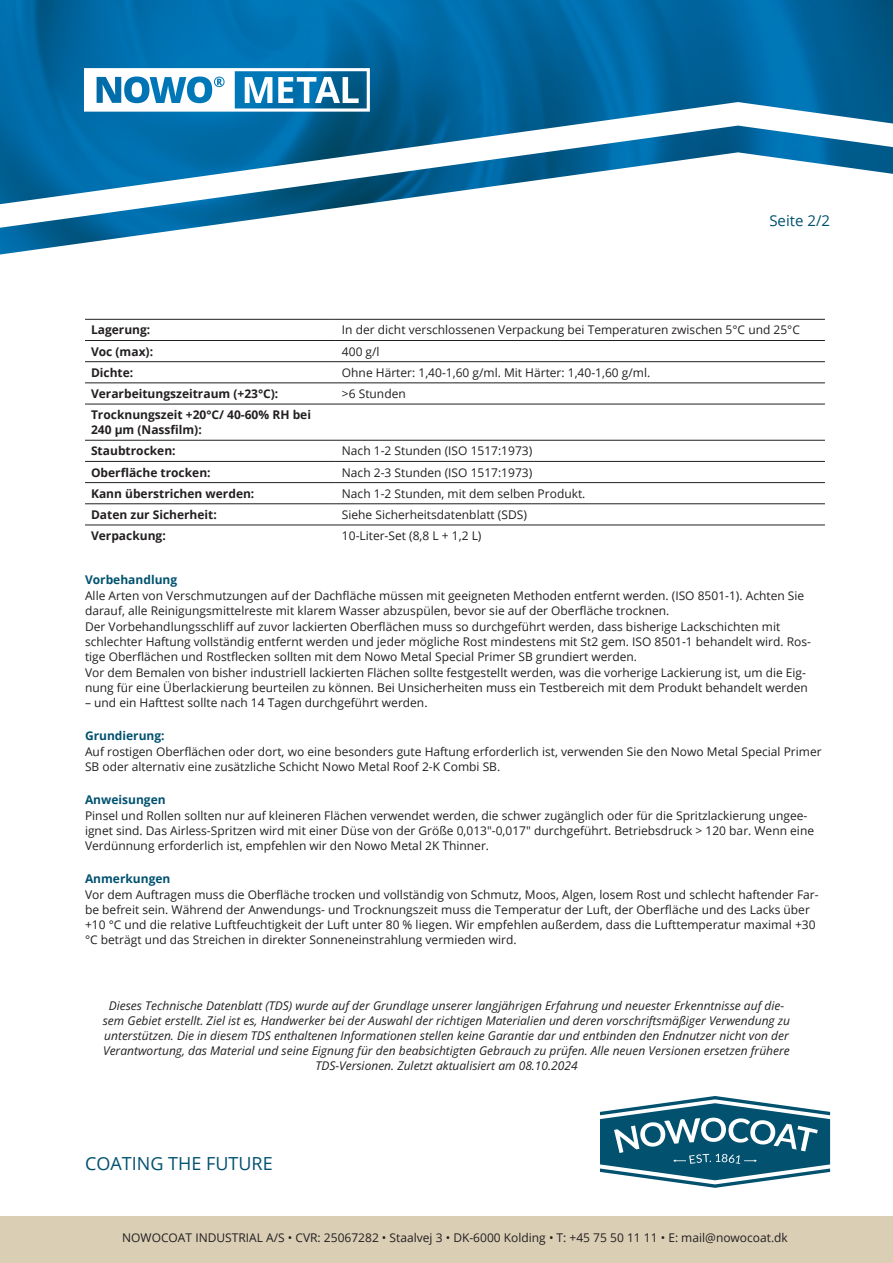
<style>
.page{position:relative;width:893px;height:1263px;background:#fff}
.page>*{position:absolute;margin:0;border:0;box-sizing:border-box;transform-origin:0 0}
.t1{font:18px "Open Sans";color:#01516f}
.TDS_brødtekst{font:15px "Open Sans";color:#01516f}
.TDS_brødtekst-2{font:12px/15px "Open Sans";color:#231f20}
.t2{font:italic 12px/15px "Open Sans";color:#231f20;text-align:center}
.TDS_brødtekst_BOLD{font:700 12px/15px "Open Sans";color:#231f20}
.TDS_mellemrubrik{font:700 12px "Open Sans";color:#01516f}
</style>
<div class="page">
<img style="left:0;top:0;width:893px;height:102px">
<svg style="left:0;top:102px;width:893px;height:50px"></svg>
<svg style="left:0;top:152px;width:893px;height:373px"></svg>
<svg style="left:84px;top:68px;width:286px;height:44px"></svg>
<svg style="left:600px;top:1096px;width:230px;height:92px"></svg>
<div style="left:0;top:1216px;width:893px;height:47px;background:#daceb5"></div>
<hr style="left:85px;top:319px;width:251px;height:1px;background:#231f20">
<hr style="left:336px;top:319px;width:489px;height:1px;background:#231f20">
<hr style="left:85px;top:340px;width:251px;height:1px;background:#231f20">
<hr style="left:336px;top:340px;width:489px;height:1px;background:#231f20">
<hr style="left:85px;top:361px;width:251px;height:1px;background:#231f20">
<hr style="left:336px;top:361px;width:489px;height:1px;background:#231f20">
<hr style="left:85px;top:382px;width:251px;height:1px;background:#231f20">
<hr style="left:336px;top:382px;width:489px;height:1px;background:#231f20">
<hr style="left:85px;top:404px;width:251px;height:1px;background:#231f20">
<hr style="left:336px;top:404px;width:489px;height:1px;background:#231f20">
<hr style="left:85px;top:440px;width:251px;height:1px;background:#231f20">
<hr style="left:336px;top:440px;width:489px;height:1px;background:#231f20">
<hr style="left:85px;top:461px;width:251px;height:1px;background:#231f20">
<hr style="left:336px;top:461px;width:489px;height:1px;background:#231f20">
<hr style="left:85px;top:482px;width:251px;height:1px;background:#231f20">
<hr style="left:336px;top:482px;width:489px;height:1px;background:#231f20">
<hr style="left:85px;top:503px;width:251px;height:1px;background:#231f20">
<hr style="left:336px;top:503px;width:489px;height:1px;background:#231f20">
<hr style="left:85px;top:525px;width:251px;height:1px;background:#231f20">
<hr style="left:336px;top:525px;width:489px;height:1px;background:#231f20">
<p class="TDS_brødtekst" style="left:769px;top:210px;width:62px">Seite 2/2</p>
<p class="TDS_brødtekst_BOLD" style="left:91px;top:322px;width:61px">Lagerung:</p>
<p class="TDS_brødtekst-2" style="left:342px;top:322px;width:460px">In der dicht verschlossenen Verpackung bei Temperaturen zwischen 5°C und 25°C</p>
<p class="TDS_brødtekst_BOLD" style="left:91px;top:343px;width:64px">Voc (max):</p>
<p class="TDS_brødtekst-2" style="left:342px;top:343px;width:39px">400 g/l</p>
<p class="TDS_brødtekst_BOLD" style="left:91px;top:365px;width:44px">Dichte:</p>
<p class="TDS_brødtekst-2" style="left:342px;top:365px;width:310px">Ohne Härter: 1,40-1,60 g/ml. Mit Härter: 1,40-1,60 g/ml.</p>
<p class="TDS_brødtekst_BOLD" style="left:91px;top:386px;width:189px">Verarbeitungszeitraum (+23°C):</p>
<p class="TDS_brødtekst-2" style="left:342px;top:386px;width:65px">&gt;6 Stunden</p>
<p class="TDS_brødtekst_BOLD" style="left:91px;top:407px;width:221px">Trocknungszeit +20°C/ 40-60% RH bei<br>240 μm (Nassfilm):</p>
<p class="TDS_brødtekst_BOLD" style="left:91px;top:443px;width:86px">Staubtrocken:</p>
<p class="TDS_brødtekst-2" style="left:342px;top:443px;width:192px">Nach 1-2 Stunden (ISO 1517:1973)</p>
<p class="TDS_brødtekst_BOLD" style="left:91px;top:464px;width:121px">Oberfläche trocken:</p>
<p class="TDS_brødtekst-2" style="left:342px;top:464px;width:192px">Nach 2-3 Stunden (ISO 1517:1973)</p>
<p class="TDS_brødtekst_BOLD" style="left:91px;top:486px;width:165px">Kann überstrichen werden:</p>
<p class="TDS_brødtekst-2" style="left:342px;top:486px;width:245px">Nach 1-2 Stunden, mit dem selben Produkt.</p>
<p class="TDS_brødtekst_BOLD" style="left:91px;top:507px;width:127px">Daten zur Sicherheit:</p>
<p class="TDS_brødtekst-2" style="left:342px;top:507px;width:187px">Siehe Sicherheitsdatenblatt (SDS)</p>
<p class="TDS_brødtekst_BOLD" style="left:91px;top:528px;width:76px">Verpackung:</p>
<p class="TDS_brødtekst-2" style="left:342px;top:528px;width:141px">10-Liter-Set (8,8 L + 1,2 L)</p>
<p class="TDS_mellemrubrik" style="left:85px;top:571px;width:94px">Vorbehandlung</p>
<p class="TDS_brødtekst-2" style="left:85px;top:588px;width:721px">Alle Arten von Verschmutzungen auf der Dachfläche müssen mit geeigneten Methoden entfernt werden. (ISO 8501-1). Achten Sie darauf, alle Reinigungsmittelreste mit klarem Wasser abzuspülen, bevor sie auf der Oberfläche trocknen.</p>
<p class="TDS_brødtekst-2" style="left:85px;top:619px;width:727px">Der Vorbehandlungsschliff auf zuvor lackierten Oberflächen muss so durchgeführt werden, dass bisherige Lackschichten mit schlechter Haftung vollständig entfernt werden und jeder mögliche Rost mindestens mit St2 gem. ISO 8501-1 behandelt wird. Ros&shy;tige Oberflächen und Rostflecken sollten mit dem Nowo Metal Special Primer SB grundiert werden.</p>
<p class="TDS_brødtekst-2" style="left:85px;top:665px;width:724px">Vor dem Bemalen von bisher industriell lackierten Flächen sollte festgestellt werden, was die vorherige Lackierung ist, um die Eig&shy;nung für eine Überlackierung beurteilen zu können. Bei Unsicherheiten muss ein Testbereich mit dem Produkt behandelt werden</p>
<p class="TDS_brødtekst-2" style="left:85px;top:695px;width:344px">– und ein Hafttest sollte nach 14 Tagen durchgeführt werden.</p>
<p class="TDS_mellemrubrik" style="left:85px;top:727px;width:81px">Grundierung:</p>
<p class="TDS_brødtekst-2" style="left:85px;top:744px;width:738px">Auf rostigen Oberflächen oder dort, wo eine besonders gute Haftung erforderlich ist, verwenden Sie den Nowo Metal Special Primer<br>SB oder alternativ eine zusätzliche Schicht Nowo Metal Roof 2-K Combi SB.</p>
<p class="TDS_mellemrubrik" style="left:85px;top:791px;width:82px">Anweisungen</p>
<p class="TDS_brødtekst-2" style="left:85px;top:808px;width:730px">Pinsel und Rollen sollten nur auf kleineren Flächen verwendet werden, die schwer zugänglich oder für die Spritzlackierung ungee&shy;ignet sind. Das Airless-Spritzen wird mit einer Düse von der Größe 0,013"-0,017" durchgeführt. Betriebsdruck &gt; 120 bar. Wenn eine<br>Verdünnung erforderlich ist, empfehlen wir den Nowo Metal 2K Thinner.</p>
<p class="TDS_mellemrubrik" style="left:85px;top:870px;width:87px">Anmerkungen</p>
<p class="TDS_brødtekst-2" style="left:85px;top:887px;width:735px">Vor dem Auftragen muss die Oberfläche trocken und vollständig von Schmutz, Moos, Algen, losem Rost und schlecht haftender Far&shy;be befreit sein. Während der Anwendungs- und Trocknungszeit muss die Temperatur der Luft, der Oberfläche und des Lacks über +10 °C und die relative Luftfeuchtigkeit der Luft unter 80 % liegen. Wir empfehlen außerdem, dass die Lufttemperatur maximal +30 °C beträgt und das Streichen in direkter Sonneneinstrahlung vermieden wird.</p>
<p class="t2" style="left:103px;top:997px;width:689px">Dieses Technische Datenblatt (TDS) wurde auf der Grundlage unserer langjährigen Erfahrung und neuester Erkenntnisse auf die&shy;sem Gebiet erstellt. Ziel ist es, Handwerker bei der Auswahl der richtigen Materialien und deren vorschriftsmäßiger Verwendung zu unterstützen. Die in diesem TDS enthaltenen Informationen stellen keine Garantie dar und entbinden den Endnutzer nicht von der Verantwortung, das Material und seine Eignung für den beabsichtigten Gebrauch zu prüfen. Alle neuen Versionen ersetzen frühere TDS-Versionen. Zuletzt aktualisiert am 08.10.2024</p>
<h1 class="t1" style="left:85px;top:1151px;width:189px">COATING THE FUTURE</h1>
<p class="TDS_brødtekst-2" style="left:122px;top:1230px;width:667px">NOWOCOAT INDUSTRIAL A/S • CVR: 25067282 • Staalvej 3 • DK-6000 Kolding • T: +45 75 50 11 11 • E: mail@nowocoat.dk</p>
</div>
